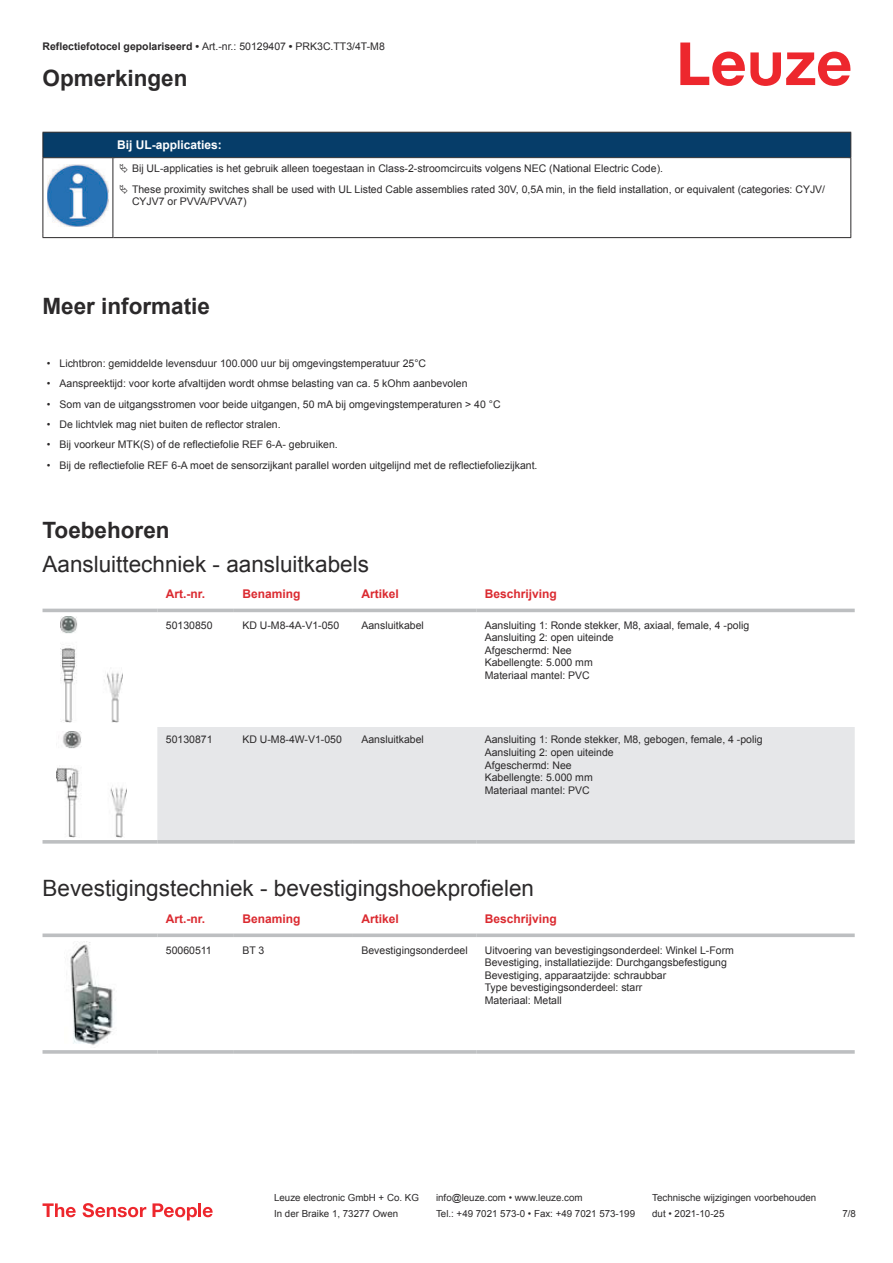
<style>
.page{position:relative;width:893px;height:1263px;background:#fff}
.page>*{position:absolute;margin:0;border:0;box-sizing:border-box;transform-origin:0 0}
.t1{font:22.5px "Arial";color:#2b292a}
.t2{font:700 22.5px "Arial";color:#2b292a}
.t3{font:700 12px "Arial";color:#db2a30}
.t4{font:700 12px "Arial";color:#fff}
.t5{font:10.5px/12.6px "Arial";color:#2b292a}
.t6{font:9.75px "Arial";color:#2b292a}
.s1{font-weight:700}
</style>
<div class="page">
<svg style="left:680px;top:43px;width:170px;height:43px"></svg>
<svg style="left:43px;top:608px;width:812px;height:230px"></svg>
<div style="left:157px;top:727px;width:698px;height:113px;background:#e6e7e9"></div>
<hr style="left:43px;top:609px;width:114px;height:3px;background:#bdbfc1">
<hr style="left:157px;top:609px;width:77px;height:3px;background:#bdbfc1">
<hr style="left:234px;top:609px;width:119px;height:3px;background:#bdbfc1">
<hr style="left:353px;top:609px;width:123px;height:3px;background:#bdbfc1">
<hr style="left:476px;top:609px;width:379px;height:3px;background:#bdbfc1">
<svg style="left:43px;top:840px;width:114px;height:4px"></svg>
<svg style="left:157px;top:840px;width:77px;height:4px"></svg>
<svg style="left:234px;top:840px;width:119px;height:4px"></svg>
<svg style="left:353px;top:840px;width:123px;height:4px"></svg>
<svg style="left:476px;top:840px;width:379px;height:4px;background:#c3c5c7"></svg>
<img style="left:60px;top:616px;width:63px;height:107px">
<img style="left:56px;top:731px;width:70px;height:106px">
<svg style="left:43px;top:933px;width:114px;height:4px"></svg>
<svg style="left:157px;top:933px;width:77px;height:4px"></svg>
<svg style="left:234px;top:933px;width:119px;height:4px"></svg>
<svg style="left:353px;top:933px;width:123px;height:4px"></svg>
<svg style="left:476px;top:933px;width:379px;height:4px;background:#c5c7c9"></svg>
<svg style="left:43px;top:1050px;width:114px;height:4px"></svg>
<hr style="left:157px;top:1050px;width:77px;height:4px;background:#c5c7c9">
<svg style="left:234px;top:1050px;width:119px;height:4px"></svg>
<svg style="left:353px;top:1050px;width:123px;height:4px"></svg>
<hr style="left:476px;top:1050px;width:379px;height:4px;background:#c5c7c9">
<img style="left:66px;top:941px;width:49px;height:104px">
<svg style="left:43px;top:1203px;width:33px;height:14px"></svg>
<svg style="left:83px;top:1203px;width:63px;height:14px"></svg>
<svg style="left:153px;top:1203px;width:44px;height:17px"></svg>
<hr style="left:198px;top:1203px;width:3px;height:14px;background:#ed272d">
<svg style="left:203px;top:1207px;width:10px;height:10px"></svg>
<hr style="left:43px;top:158px;width:1px;height:75px;background:#2b292a">
<hr style="left:113px;top:158px;width:1px;height:75px;background:#2b292a">
<hr style="left:850px;top:158px;width:1px;height:75px;background:#2b292a">
<hr style="left:43px;top:237px;width:70px;height:1px;background:#2b292a">
<hr style="left:113px;top:237px;width:738px;height:1px;background:#2b292a">
<img style="left:47px;top:212px;width:58px;height:15px">
<svg style="left:43px;top:132px;width:808px;height:80px"></svg>
<p class="t5" style="left:43px;top:41px;width:344px"><span class="s1">Reflectiefotocel gepolariseerd •</span> Art.-nr.: 50129407 <span class="s1">•</span> PRK3C.TT3/4T-M8</p>
<h1 class="t2" style="left:43px;top:70px;width:147px">Opmerkingen</h1>
<p class="t4" style="left:117px;top:140px;width:106px">Bij UL-applicaties:</p>
<p class="t5" style="left:132px;top:160px;width:695px;line-height:20.2px">Bij UL-applicaties is het gebruik alleen toegestaan in Class-2-stroomcircuits volgens NEC (National Electric Code).<br>These proximity switches shall be used with UL Listed Cable assemblies rated 30V, 0,5A min, in the field installation, or equivalent (categories: CYJV/</p>
<p class="t5" style="left:132px;top:196px;width:116px">CYJV7 or PVVA/PVVA7)</p>
<h1 class="t2" style="left:43px;top:298px;width:169px">Meer informatie</h1>
<p class="t5" style="left:47px;top:358px;width:381px">• Lichtbron: gemiddelde levensduur 100.000 uur bij omgevingstemperatuur 25°C</p>
<p class="t5" style="left:47px;top:378px;width:422px">• Aanspreektijd: voor korte afvaltijden wordt ohmse belasting van ca. 5 kOhm aanbevolen</p>
<p class="t5" style="left:47px;top:399px;width:455px">• Som van de uitgangsstromen voor beide uitgangen, 50 mA bij omgevingstemperaturen &gt; 40 °C</p>
<p class="t5" style="left:47px;top:419px;width:235px">• De lichtvlek mag niet buiten de reflector stralen.</p>
<p class="t5" style="left:47px;top:439px;width:293px">• Bij voorkeur MTK(S) of de reflectiefolie REF 6-A- gebruiken.</p>
<p class="t5" style="left:47px;top:460px;width:492px">• Bij de reflectiefolie REF 6-A moet de sensorzijkant parallel worden uitgelijnd met de reflectiefoliezijkant.</p>
<h1 class="t2" style="left:43px;top:522px;width:129px">Toebehoren</h1>
<h1 class="t1" style="left:43px;top:555px;width:328px">Aansluittechniek - aansluitkabels</h1>
<p class="t3" style="left:166px;top:589px;width:41px">Art.-nr.</p>
<p class="t3" style="left:242px;top:589px;width:60px">Benaming</p>
<p class="t3" style="left:361px;top:589px;width:39px">Artikel</p>
<p class="t3" style="left:485px;top:589px;width:74px">Beschrijving</p>
<p class="t5" style="left:166px;top:620px;width:48px">50130850</p>
<p class="t5" style="left:242px;top:620px;width:98px">KD U-M8-4A-V1-050</p>
<p class="t5" style="left:361px;top:620px;width:64px">Aansluitkabel</p>
<p class="t5" style="left:485px;top:620px;width:266px">Aansluiting 1: Ronde stekker, M8, axiaal, female, 4 -polig<br>Aansluiting 2: open uiteinde<br>Afgeschermd: Nee<br>Kabellengte: 5.000 mm<br>Materiaal mantel: PVC</p>
<p class="t5" style="left:166px;top:734px;width:48px">50130871</p>
<p class="t5" style="left:242px;top:734px;width:101px">KD U-M8-4W-V1-050</p>
<p class="t5" style="left:361px;top:734px;width:64px">Aansluitkabel</p>
<p class="t5" style="left:485px;top:734px;width:279px">Aansluiting 1: Ronde stekker, M8, gebogen, female, 4 -polig<br>Aansluiting 2: open uiteinde<br>Afgeschermd: Nee<br>Kabellengte: 5.000 mm<br>Materiaal mantel: PVC</p>
<h1 class="t1" style="left:43px;top:880px;width:493px">Bevestigingstechniek - bevestigingshoekprofielen</h1>
<p class="t3" style="left:166px;top:914px;width:41px">Art.-nr.</p>
<p class="t3" style="left:242px;top:914px;width:60px">Benaming</p>
<p class="t3" style="left:361px;top:914px;width:39px">Artikel</p>
<p class="t3" style="left:485px;top:914px;width:74px">Beschrijving</p>
<p class="t5" style="left:166px;top:944px;width:47px">50060511</p>
<p class="t5" style="left:242px;top:944px;width:23px">BT 3</p>
<p class="t5" style="left:361px;top:944px;width:108px">Bevestigingsonderdeel</p>
<p class="t5" style="left:485px;top:944px;width:251px">Uitvoering van bevestigingsonderdeel: Winkel L-Form Bevestiging, installatiezijde: Durchgangsbefestigung Bevestiging, apparaatzijde: schraubbar<br>Type bevestigingsonderdeel: starr<br>Materiaal: Metall</p>
<p class="t6" style="left:274px;top:1194px;width:146px">Leuze electronic GmbH + Co. KG</p>
<p class="t6" style="left:436px;top:1194px;width:148px">info@leuze.com • www.leuze.com</p>
<p class="t6" style="left:652px;top:1194px;width:166px">Technische wijzigingen voorbehouden</p>
<p class="t6" style="left:274px;top:1210px;width:126px">In der Braike 1, 73277 Owen</p>
<p class="t6" style="left:436px;top:1210px;width:201px">Tel.: +49 7021 573-0 • Fax: +49 7021 573-199</p>
<p class="t6" style="left:652px;top:1210px;width:74px">dut • 2021-10-25</p>
<p class="t6" style="left:842px;top:1210px;width:15px">7 /8</p>
</div>
